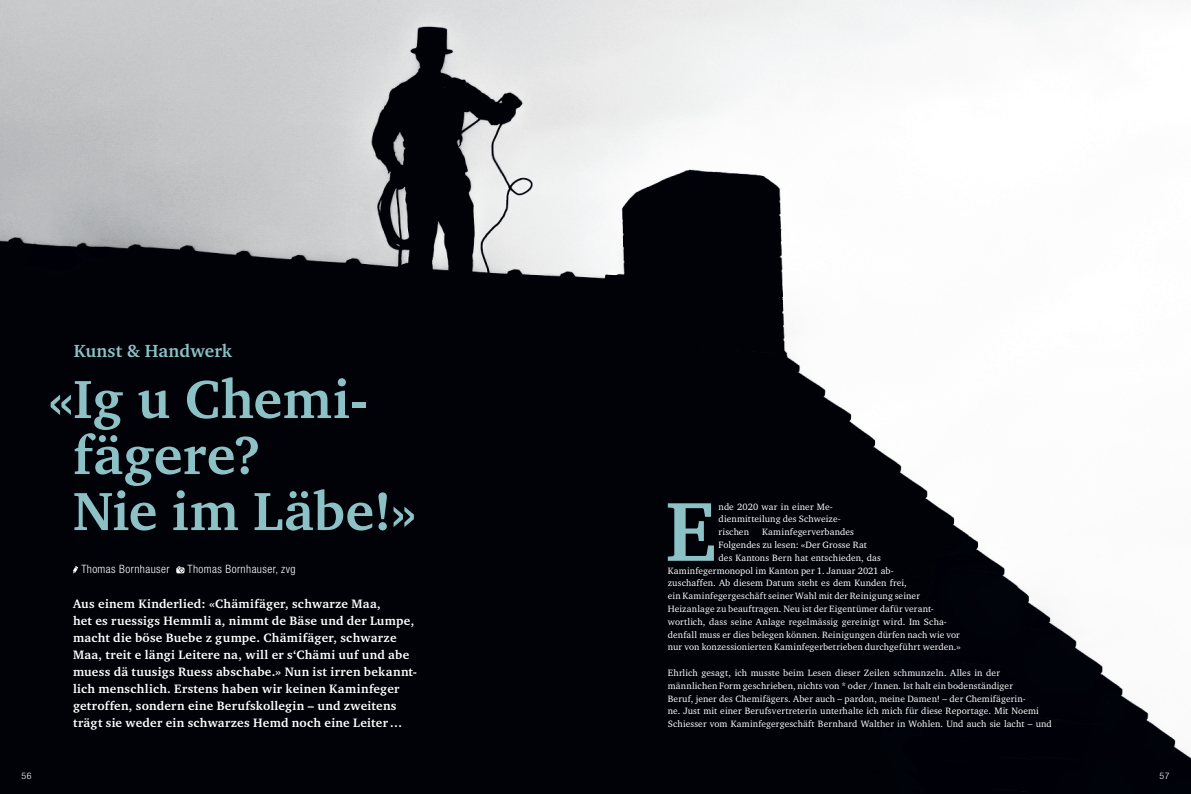
<style>
.page{position:relative;width:1191px;height:794px;background:#fff}
.page>*{position:absolute;margin:0;border:0;box-sizing:border-box;transform-origin:0 0}
.t1{font:700 85.7px "Charter ITC";color:#8cc1c6}
.t2{font:700 55px/56px "Charter ITC";letter-spacing:.005em;color:#8cc1c6}
.t3{font:700 18px "Charter ITC";letter-spacing:.01em;color:#8cc1c6}
.t4{font:700 12.5px/17px "Charter ITC";letter-spacing:.025em;color:#fff}
.t5{font:300 condensed 11.5px "Helvetica Neue";letter-spacing:.035em;color:#fff}
.t6{font:9.4px/12.8px "Charter ITC";letter-spacing:.015em;color:#fff}
.t7{font:300 condensed 9px "Helvetica Neue";color:#fff;scale:1.1 1}
</style>
<div class="page">
<img style="left:0;top:0;width:1191px;height:794px">
<svg style="left:73px;top:566px;width:5px;height:7px"></svg>
<svg style="left:176px;top:566px;width:8px;height:7px"></svg>
<h3 class="t3" style="left:74px;top:340px;width:160px">Kunst &amp; Handwerk</h3>
<h2 class="t2" style="left:73px;top:370px;width:345px;text-indent:-25px">«Ig u Chemi&shy;fägere?<br>Nie im Läbe!»</h2>
<p class="t5" style="left:81px;top:562px;width:90px">Thomas Bornhauser</p>
<p class="t5" style="left:188px;top:562px;width:109px">Thomas Bornhauser, zvg</p>
<p class="t4" style="left:73px;top:595px;width:345px">Aus einem Kinderlied: «Chämifäger, schwarze Maa,<br>het es ruessigs Hemmli a, nimmt de Bäse und der Lumpe, macht die böse Buebe z gumpe. Chämifäger, schwarze Maa, treit e längi Leitere na, will er s‘Chämi uuf und abe muess dä tuusigs Ruess abschabe.» Nun ist irren bekannt&shy;lich menschlich. Erstens haben wir keinen Kaminfeger getroffen, sondern eine Berufskollegin – und zweitens trägt sie weder ein schwarzes Hemd noch eine Leiter …</p>
<h1 class="t1" style="left:665px;top:478px;width:53px">E</h1>
<p class="t6" style="left:718px;top:500px;width:124px">nde 2020 war in einer Me&shy;dienmitteilung des Schweize&shy;rischen</p>
<p class="t6" style="left:762px;top:525px;width:93px">Kaminfegerverbandes</p>
<p class="t6" style="left:718px;top:538px;width:150px">Folgendes zu lesen: «Der Grosse Rat</p>
<p class="t6" style="left:718px;top:551px;width:164px">des Kantons Bern hat entschieden, das</p>
<p class="t6" style="left:668px;top:564px;width:228px">Kaminfegermonopol im Kanton per 1. Januar 2021 ab-</p>
<p class="t6" style="left:668px;top:576px;width:241px">zuschaffen. Ab diesem Datum steht es dem Kunden frei,</p>
<p class="t6" style="left:668px;top:589px;width:254px">ein Kaminfegergeschäft seiner Wahl mit der Reinigung seiner</p>
<p class="t6" style="left:668px;top:602px;width:268px">Heizanlage zu beauftragen. Neu ist der Eigentümer dafür verant-</p>
<p class="t6" style="left:668px;top:615px;width:281px">wortlich, dass seine Anlage regelmässig gereinigt wird. Im Scha-</p>
<p class="t6" style="left:668px;top:628px;width:293px">denfall muss er dies belegen können. Reinigungen dürfen nach wie vor</p>
<p class="t6" style="left:668px;top:640px;width:294px">nur von konzessionierten Kaminfegerbetrieben durchgeführt werden.»</p>
<p class="t6" style="left:668px;top:666px;width:385px">Ehrlich gesagt, ich musste beim Lesen dieser Zeilen schmunzeln. Alles in der männlichen Form geschrieben, nichts von * oder /Innen. Ist halt ein bodenständiger<br>Beruf, jener des Chemifägers. Aber auch – pardon, meine Damen! – der Chemifägerin-<br>ne. Just mit einer Berufsvertreterin unterhalte ich mich für diese Reportage. Mit Noemi Schiesser vom Kaminfegergeschäft Bernhard Walther in Wohlen. Und auch sie lacht – und</p>
<p class="t7" style="left:21px;top:770px;width:11px">56</p>
<p class="t7" style="left:1159px;top:770px;width:11px">57</p>
</div>
